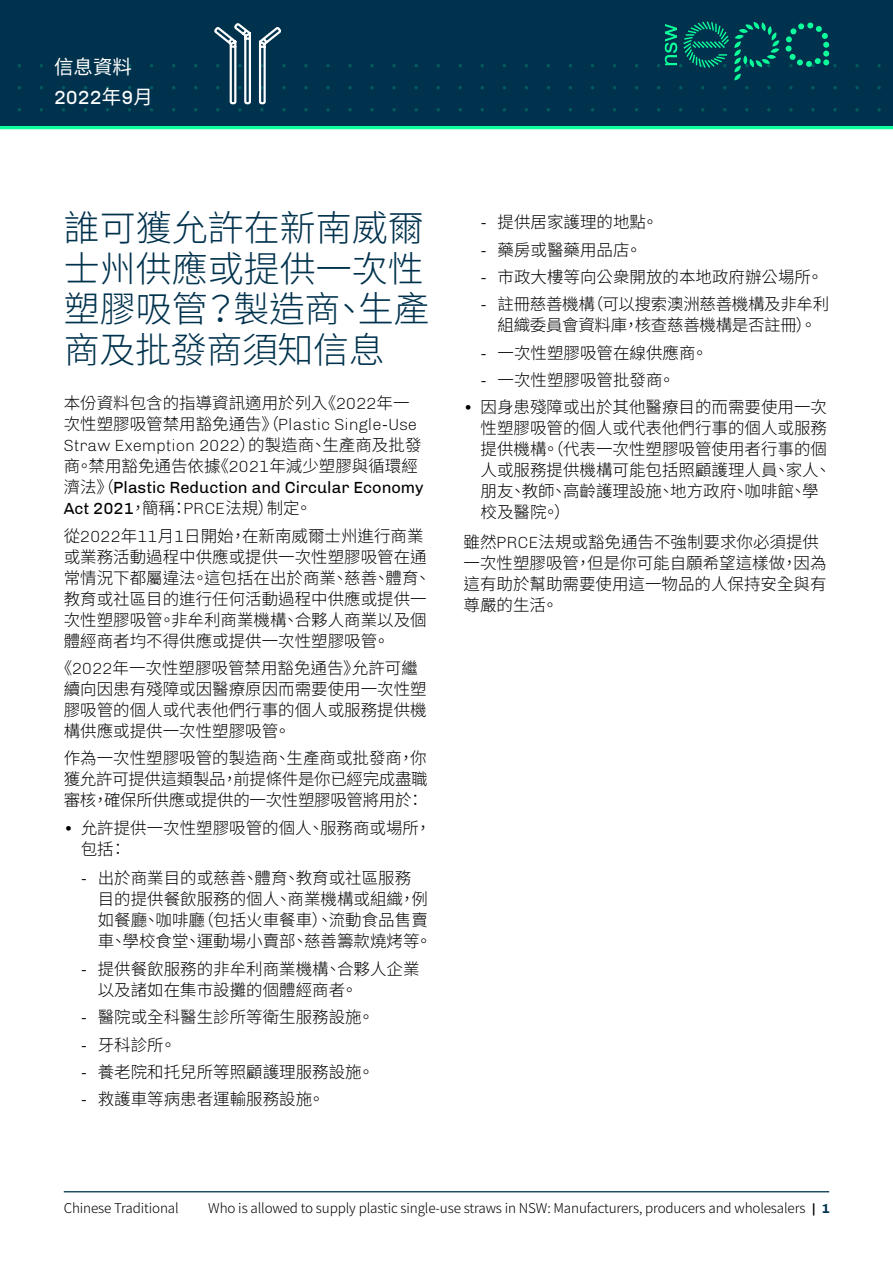
<style>
.page{position:relative;width:893px;height:1263px;background:#fff}
.page>*{position:absolute;margin:0;border:0;box-sizing:border-box;transform-origin:0 0}
.H1_24_pt{font:300 36px/40.5px "Noto Sans CJ Ktc";color:#00324d}
.Body_L__Black{font:19.5px "Chivo";color:#fff}
.Body_L__Black-2{font:19.5px "Noto Sans CJ Ktc";color:#fff}
.Body_L__Black-3{font:300 16.5px/21px "Noto Sans CJ Ktc";color:#000}
.L2_bullets{font:300 16.5px/21px "Noto Sans CJ Ktc";color:#000}
.L2_bullets-2{font:300 16.5px/21px "Noto Sans CJ Ktc";letter-spacing:-.02em;color:#000;text-align:center}
.t1{font:300 13.5px "Noto Sans CJ Ktc";letter-spacing:-.01em;color:#000}
.s1{font-family:"Noto Sans CJ Ktc"}
.s2{font-family:"Chivo"}
.s3{font-family:"Chivo";font-weight:400}
.s4{font-family:"Chivo";font-weight:700}
.s5{font-family:"Chivo";font-weight:700;color:#00324d}
</style>
<div class="page">
<hr style="left:0;top:125px;width:893px;height:4px;background:#0dff9c">
<div style="left:0;top:0;width:893px;height:126px;background:#00324d"></div>
<svg style="left:17px;top:58px;width:864px;height:54px"></svg>
<svg style="left:665px;top:21px;width:164px;height:59px"></svg>
<hr style="left:64px;top:1191px;width:765px;height:1px;background:#00324d">
<svg style="left:212px;top:23px;width:71px;height:82px"></svg>
<p class="Body_L__Black-2" style="left:54px;top:56px;width:79px">信息資料</p>
<p class="Body_L__Black" style="left:54px;top:86px;width:100px">2022<span class="s1">年</span>9<span class="s1">月</span></p>
<h1 class="H1_24_pt" style="left:64px;top:209px;width:367px">誰可獲允許在新南威爾士州供應或提供一次性塑膠吸管？製造商、生產商及批發商須知信息</h1>
<p class="Body_L__Black-3" style="left:64px;top:393px;width:361px">本份資料包含的指導資訊適用於列入《<span class="s2">2022</span>年一次性塑膠吸管禁用豁免通告》（<span class="s2">Plastic Single-Use<br>Straw Exemption 2022</span>）的製造商、生產商及批發商。禁用豁免通告依據《<span class="s2">2021</span>年減少塑膠與循環經濟法》（<span class="s3">Plastic Reduction and Circular Economy<br>Act 2021</span>，簡稱：<span class="s2">PRCE</span>法規）制定。</p>
<p class="Body_L__Black-3" style="left:64px;top:525px;width:369px">從<span class="s2">2022</span>年<span class="s2">11</span>月<span class="s2">1</span>日開始，在新南威爾士州進行商業或業務活動過程中供應或提供一次性塑膠吸管在通常情況下都屬違法。這包括在出於商業、慈善、體育、教育或社區目的進行任何活動過程中供應或提供一次性塑膠吸管。非牟利商業機構、合夥人商業以及個體經商者均不得供應或提供一次性塑膠吸管。</p>
<p class="Body_L__Black-3" style="left:64px;top:658px;width:365px;text-indent:-8px">《<span class="s2">2022</span>年一次性塑膠吸管禁用豁免通告》允許可繼續向因患有殘障或因醫療原因而需要使用一次性塑膠吸管的個人或代表他們行事的個人或服務提供機構供應或提供一次性塑膠吸管。</p>
<p class="Body_L__Black-3" style="left:64px;top:748px;width:365px;text-align:justify">作為一次性塑膠吸管的製造商、生產商或批發商，你獲允許可提供這類製品，前提條件是你已經完成盡職審核，確保所供應或提供的一次性塑膠吸管將用於：</p>
<p class="Body_L__Black-3" style="left:81px;top:818px;width:352px;text-indent:-17px"><span class="s2">•</span> 允許提供一次性塑膠吸管的個人、服務商或場所，包括：</p>
<p class="L2_bullets" style="left:98px;top:868px;width:336px;text-indent:-17px"><span class="s2">-</span> 出於商業目的或慈善、體育、教育或社區服務目的提供餐飲服務的個人、商業機構或組織，例如餐廳、咖啡廳（包括火車餐車）、流動食品售賣車、學校食堂、運動場小賣部、慈善籌款燒烤等。</p>
<p class="L2_bullets" style="left:98px;top:958px;width:323px;text-indent:-17px"><span class="s2">-</span> 提供餐飲服務的非牟利商業機構、合夥人企業以及諸如在集市設攤的個體經商者。</p>
<p class="L2_bullets" style="left:81px;top:1007px;width:295px"><span class="s2">-</span> 醫院或全科醫生診所等衛生服務設施。</p>
<p class="L2_bullets" style="left:81px;top:1034px;width:97px"><span class="s2">-</span> 牙科診所。</p>
<p class="L2_bullets" style="left:81px;top:1062px;width:295px"><span class="s2">-</span> 養老院和托兒所等照顧護理服務設施。</p>
<p class="L2_bullets" style="left:81px;top:1089px;width:245px"><span class="s2">-</span> 救護車等病患者運輸服務設施。</p>
<p class="L2_bullets" style="left:480px;top:212px;width:179px"><span class="s2">-</span> 提供居家護理的地點。</p>
<p class="L2_bullets" style="left:480px;top:239px;width:163px"><span class="s2">-</span> 藥房或醫藥用品店。</p>
<p class="L2_bullets" style="left:480px;top:267px;width:344px"><span class="s2">-</span> 市政大樓等向公衆開放的本地政府辦公場所。</p>
<p class="L2_bullets-2" style="left:480px;top:294px;width:350px"><span class="s2">-</span> 註冊慈善機構（可以搜索澳洲慈善機構及非牟利組織委員會資料庫，核查慈善機構是否註冊）。</p>
<p class="L2_bullets" style="left:480px;top:342px;width:229px"><span class="s2">-</span> 一次性塑膠吸管在線供應商。</p>
<p class="L2_bullets" style="left:480px;top:370px;width:196px"><span class="s2">-</span> 一次性塑膠吸管批發商。</p>
<p class="Body_L__Black-3" style="left:480px;top:397px;width:352px;text-indent:-17px"><span class="s2">•</span> 因身患殘障或出於其他醫療目的而需要使用一次性塑膠吸管的個人或代表他們行事的個人或服務提供機構。（代表一次性塑膠吸管使用者行事的個人或服務提供機構可能包括照顧護理人員、家人、朋友、教師、高齡護理設施、地方政府、咖啡館、學校及醫院。）</p>
<p class="Body_L__Black-3" style="left:463px;top:532px;width:365px">雖然<span class="s2">PRCE</span>法規或豁免通告不強制要求你必須提供一次性塑膠吸管，但是你可能自願希望這樣做，因為這有助於幫助需要使用這一物品的人保持安全與有尊嚴的生活。</p>
<p class="t1" style="left:64px;top:1201px;width:117px">Chinese Traditional</p>
<p class="t1" style="left:208px;top:1201px;width:623px">Who is allowed to supply plastic single-use straws in NSW: Manufacturers, producers and wholesalers <span class="s4">|</span> <span class="s5">1</span></p>
</div>
